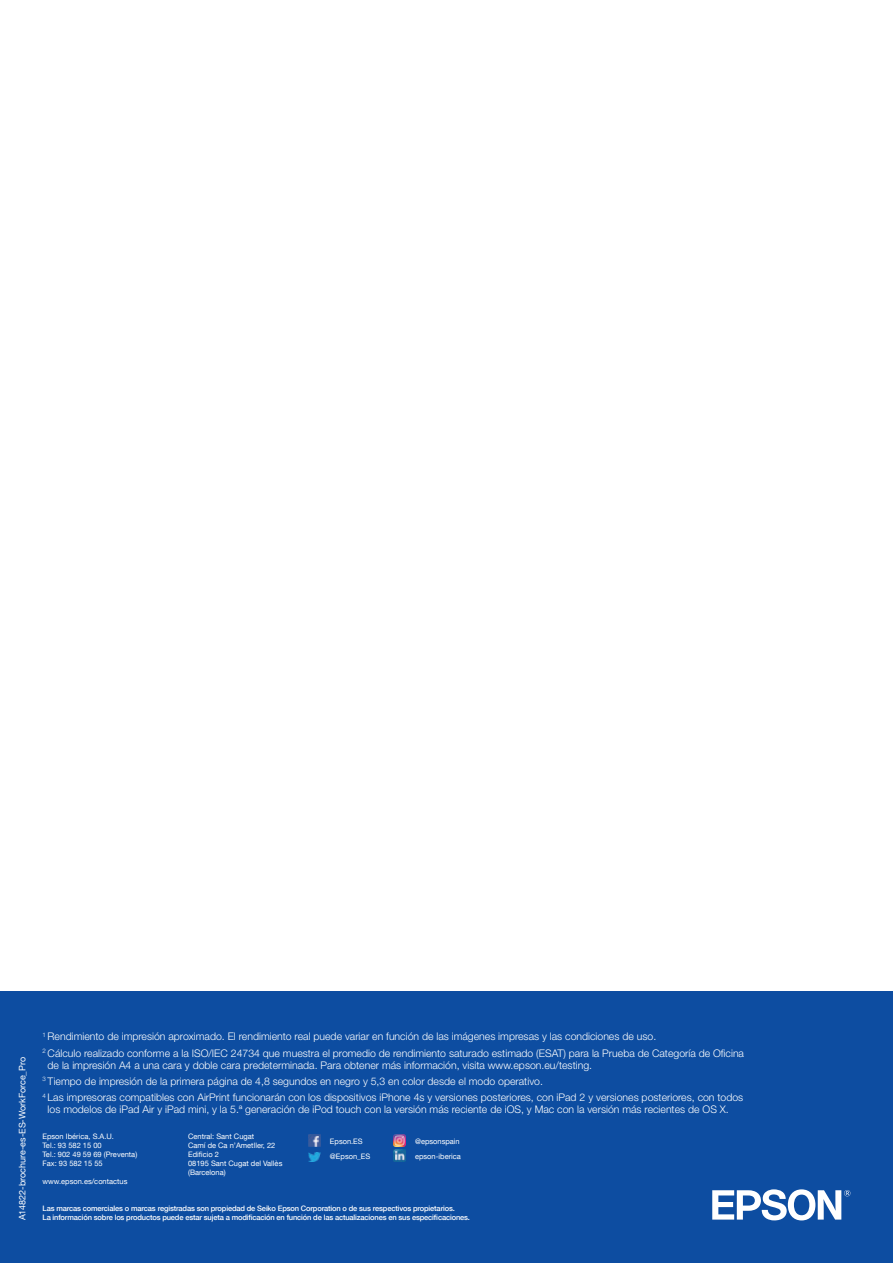
<style>
.page{position:relative;width:893px;height:1263px;background:#fff}
.page>*{position:absolute;margin:0;border:0;box-sizing:border-box;transform-origin:0 0}
.t1{font:300 10.5px/12px "Helvetica Neue LT Pro";color:#fff}
.t2{font:9px "Helvetica Neue";color:#fff}
.t3{font:7.5px/9px "Helvetica Neue LT Com";color:#fff}
.t4{font:500 7.5px "Helvetica Neue LT Com";letter-spacing:-.02em;color:#fff}
</style>
<div class="page">
<div style="left:0;top:991px;width:893px;height:272px;background:#0d4da1"></div>
<svg style="left:309px;top:1135px;width:12px;height:27px"></svg>
<svg style="left:394px;top:1135px;width:12px;height:27px"></svg>
<svg style="left:712px;top:1189px;width:138px;height:31px"></svg>
<p class="t2" style="left:16px;top:1220px;width:165px;rotate:-90deg">A14822-brochure-es-ES-WorkForce_Pro</p>
<p class="t1" style="left:43px;top:1030px;width:615px"><sup>1</sup> Rendimiento de impresión aproximado. El rendimiento real puede variar en función de las imágenes impresas y las condiciones de uso.</p>
<p class="t1" style="left:48px;top:1047px;width:698px;text-indent:-5px"><sup>2</sup> Cálculo realizado conforme a la ISO/IEC 24734 que muestra el promedio de rendimiento saturado estimado (ESAT) para la Prueba de Categoría de Oficina de la impresión A4 a una cara y doble cara predeterminada. Para obtener más información, visita www.epson.eu/testing.</p>
<p class="t1" style="left:43px;top:1075px;width:502px"><sup>3</sup> Tiempo de impresión de la primera página de 4,8 segundos en negro y 5,3 en color desde el modo operativo.</p>
<p class="t1" style="left:48px;top:1091px;width:697px;text-indent:-5px"><sup>4</sup> Las impresoras compatibles con AirPrint funcionarán con los dispositivos iPhone 4s y versiones posteriores, con iPad 2 y versiones posteriores, con todos los modelos de iPad Air y iPad mini, y la 5.ª generación de iPod touch con la versión más reciente de iOS, y Mac con la versión más recientes de OS X.</p>
<p class="t3" style="left:43px;top:1132px;width:73px">Epson Ibérica, S.A.U.</p>
<p class="t3" style="left:43px;top:1141px;width:61px">Tel.: 93 582 15 00</p>
<p class="t3" style="left:43px;top:1150px;width:96px">Tel.: 902 49 59 69 (Preventa)</p>
<p class="t3" style="left:43px;top:1159px;width:62px">Fax: 93 582 15 55</p>
<p class="t3" style="left:43px;top:1177px;width:86px">www.epson.es/contactus</p>
<p class="t3" style="left:188px;top:1132px;width:68px">Central: Sant Cugat</p>
<p class="t3" style="left:188px;top:1141px;width:89px">Camí de Ca n’Ametller, 22</p>
<p class="t3" style="left:188px;top:1150px;width:32px">Edificio 2</p>
<p class="t3" style="left:188px;top:1159px;width:96px">08195 Sant Cugat del Vallès (Barcelona)</p>
<p class="t4" style="left:43px;top:1204px;width:414px">Las marcas comerciales o marcas registradas son propiedad de Seiko Epson Corporation o de sus respectivos propietarios.</p>
<p class="t4" style="left:43px;top:1213px;width:429px">La información sobre los productos puede estar sujeta a modificación en función de las actualizaciones en sus especificaciones.</p>
<p class="t3" style="left:330px;top:1137px;width:34px">Epson.ES</p>
<p class="t3" style="left:330px;top:1152px;width:42px">@Epson_ES</p>
<p class="t3" style="left:415px;top:1137px;width:46px">@epsonspain</p>
<p class="t3" style="left:415px;top:1152px;width:47px">epson-iberica</p>
</div>
